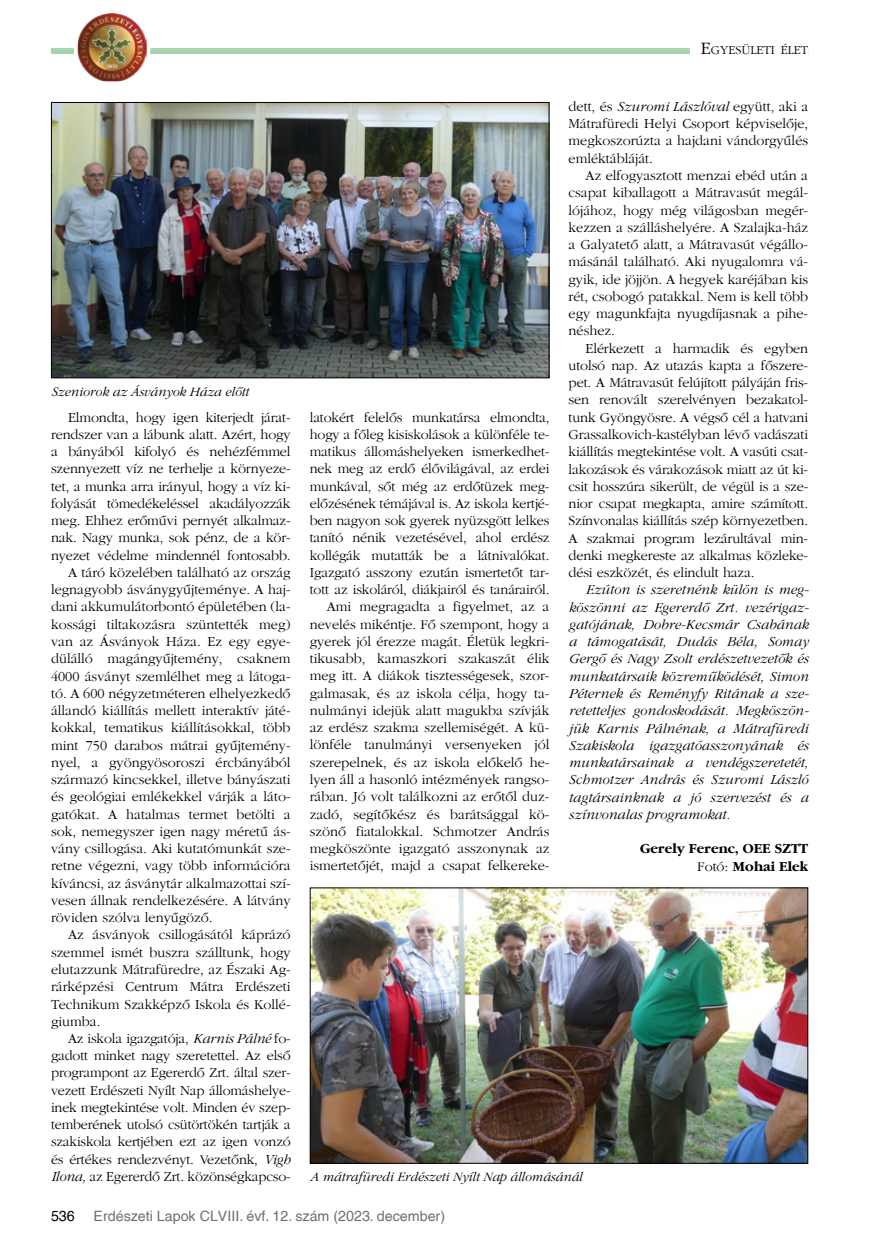
<style>
.page{position:relative;width:872px;height:1255px;background:#fff}
.page>*{position:absolute;margin:0;border:0;box-sizing:border-box;transform-origin:0 0}
.t1{font:14.25px/17.2px "Gatineau";color:#000;text-align:justify}
.t2{font:italic 14.25px/17.2px "Gatineau";letter-spacing:.005em;color:#000;text-align:justify}
.t3{font:14.25px "PFL Helvetica";color:#706f6f}
.t4{font:700 14.25px/17.2px "Gatineau";color:#000;text-align:right}
.t5{font:14.25px "PFL Helvetica";color:#000}
.t6{font:italic 13.5px "Gatineau";color:#000}
.t7{font:12.6px "Gatineau";color:#000}
.s1{font-style:italic}
.s2{font-size:18px}
.s3{font-weight:400}
</style>
<div class="page">
<svg style="left:51px;top:48px;width:23px;height:6px"></svg>
<div style="left:150px;top:48px;width:540px;height:6px;background:#a8d3af"></div>
<img style="left:77px;top:13px;width:70px;height:68px">
<img style="left:312px;top:889px;width:494px;height:272px">
<div style="left:310px;top:887px;width:498px;height:276px;border:1px solid #000"></div>
<img style="left:53px;top:104px;width:494px;height:272px">
<div style="left:51px;top:102px;width:498px;height:276px;border:1px solid #000"></div>
<p class="t6" style="left:51px;top:384px;width:199px">Szeniorok az Ásványok Háza elõtt</p>
<p class="t1" style="left:68px;top:409px;width:224px">Elmondta, hogy igen kiterjedt járat-</p>
<p class="t1" style="left:51px;top:426px;width:241px">rendszer van a lábunk alatt. Azért, hogy</p>
<p class="t1" style="left:51px;top:443px;width:241px">a bányából kifolyó és nehézfémmel</p>
<p class="t1" style="left:51px;top:460px;width:241px">szennyezett víz ne terhelje a környeze-</p>
<p class="t1" style="left:51px;top:478px;width:241px">tet, a munka arra irányul, hogy a víz ki-</p>
<p class="t1" style="left:51px;top:495px;width:241px">folyását tömedékeléssel akadályozzák</p>
<p class="t1" style="left:51px;top:512px;width:241px">meg. Ehhez erõmûvi pernyét alkalmaz-</p>
<p class="t1" style="left:51px;top:529px;width:241px">nak. Nagy munka, sok pénz, de a kör-</p>
<p class="t1" style="left:51px;top:547px;width:239px">nyezet védelme mindennél fontosabb.</p>
<p class="t1" style="left:68px;top:564px;width:224px">A táró közelében található az ország</p>
<p class="t1" style="left:51px;top:581px;width:241px">legnagyobb ásványgyûjteménye. A haj-</p>
<p class="t1" style="left:51px;top:598px;width:241px">dani akkumulátorbontó épületében (la-</p>
<p class="t1" style="left:51px;top:616px;width:241px">kossági tiltakozásra szüntették meg)</p>
<p class="t1" style="left:51px;top:633px;width:241px">van az Ásványok Háza. Ez egy egye-</p>
<p class="t1" style="left:51px;top:650px;width:241px">dülálló magángyûjtemény, csaknem</p>
<p class="t1" style="left:51px;top:667px;width:241px">4000 ásványt szemlélhet meg a látoga-</p>
<p class="t1" style="left:51px;top:685px;width:241px">tó. A 600 négyzetméteren elhelyezkedõ</p>
<p class="t1" style="left:51px;top:702px;width:241px">állandó kiállítás mellett interaktív játé-</p>
<p class="t1" style="left:51px;top:719px;width:241px">kokkal, tematikus kiállításokkal, több</p>
<p class="t1" style="left:51px;top:736px;width:241px">mint 750 darabos mátrai gyûjtemén -</p>
<p class="t1" style="left:51px;top:754px;width:241px">nyel, a gyöngyösoroszi ércbányából</p>
<p class="t1" style="left:51px;top:771px;width:241px">származó kincsekkel, illetve bányászati</p>
<p class="t1" style="left:51px;top:788px;width:241px">és geológiai emlékekkel várják a láto-</p>
<p class="t1" style="left:51px;top:805px;width:241px">gatókat. A hatalmas termet betölti a</p>
<p class="t1" style="left:51px;top:823px;width:241px">sok, nemegyszer igen nagy méretû ás-</p>
<p class="t1" style="left:51px;top:840px;width:241px">vány csillogása. Aki kutatómunkát sze-</p>
<p class="t1" style="left:51px;top:857px;width:241px">retne végezni, vagy több információra</p>
<p class="t1" style="left:51px;top:874px;width:241px">kíváncsi, az ásványtár alkalmazottai szí-</p>
<p class="t1" style="left:51px;top:892px;width:241px">vesen állnak rendelkezésére. A látvány</p>
<p class="t1" style="left:51px;top:909px;width:161px">röviden szólva lenyûgözõ.</p>
<p class="t1" style="left:68px;top:926px;width:224px">Az ásványok csillogásától káprázó</p>
<p class="t1" style="left:51px;top:944px;width:241px">szemmel ismét buszra szálltunk, hogy</p>
<p class="t1" style="left:51px;top:961px;width:241px">elutazzunk Mátrafüredre, az Északi Ag-</p>
<p class="t1" style="left:51px;top:978px;width:241px">rárképzési Centrum Mátra Erdészeti</p>
<p class="t1" style="left:51px;top:995px;width:241px">Technikum Szakképzõ Iskola és Kollé-</p>
<p class="t1" style="left:51px;top:1013px;width:49px">giumba.</p>
<p class="t1" style="left:68px;top:1030px;width:224px">Az iskola igazgatója, <span class="s1">Karnis Pálné</span> fo-</p>
<p class="t1" style="left:51px;top:1047px;width:241px">gadott minket nagy szeretettel. Az elsõ</p>
<p class="t1" style="left:51px;top:1064px;width:241px">programpont az Egererdõ Zrt. által szer-</p>
<p class="t1" style="left:51px;top:1081px;width:241px">vezett Erdészeti Nyílt Nap állomáshelye-</p>
<p class="t1" style="left:51px;top:1099px;width:241px">inek megtekintése volt. Minden év szep-</p>
<p class="t1" style="left:51px;top:1116px;width:241px">temberének utolsó csütörtökén tartják a</p>
<p class="t1" style="left:51px;top:1133px;width:241px">szakiskola kertjében ezt az igen vonzó</p>
<p class="t1" style="left:51px;top:1150px;width:241px">és értékes rendezvényt. Vezetõnk, <span class="s1">Vigh</span></p>
<p class="t1" style="left:51px;top:1168px;width:241px"><span class="s1">Ilona,</span> az Egererdõ Zrt. közönségkapcso-</p>
<p class="t7" style="left:700px;top:44px;width:109px"><span class="s2">E</span>GYESÜLETI ÉLET</p>
<p class="t1" style="left:310px;top:409px;width:241px;text-align:right">latokért felelõs munkatársa elmondta, hogy a fõleg kisiskolások a különféle te&shy;matikus állomáshelyeken ismerkedhet&shy;nek meg az erdõ élõvilágával, az erdei munkával, sõt még az erdõtüzek meg&shy;elõzésének témájával is. Az iskola kertjé&shy;ben nagyon sok gyerek nyüzsgött lelkes tanító nénik vezetésével, ahol erdész kollégák mutatták be a látnivalókat.<br>Igazgató asszony ezután ismertetõt tar&shy;tott az iskoláról, diákjairól és tanárairól.<br>Ami megragadta a figyelmet, az a nevelés mikéntje. Fõ szempont, hogy a gyerek jól érezze magát. Életük legkri&shy;tikusabb, kamaszkori szakaszát élik meg itt. A diákok tisztességesek, szor&shy;galmasak, és az iskola célja, hogy ta&shy;nulmányi idejük alatt magukba szívják az erdész szakma szellemiségét. A kü&shy;lönféle tanulmányi versenyeken jól szerepelnek, és az iskola elõkelõ he&shy;lyen áll a hasonló intézmények rangso&shy;rában. Jó volt találkozni az erõtõl duz&shy;zadó, segítõkész és barátsággal kö&shy;szönõ fiatalokkal. Schmotzer András megköszönte igazgató asszonynak az ismertetõjét, majd a csapat felkereke-</p>
<p class="t1" style="left:568px;top:98px;width:241px">dett, és <span class="s1">Szuromi Lászlóval</span> együtt, aki a Mátrafüredi Helyi Csoport képviselõje, megkoszorúzta a hajdani vándorgyûlés emléktábláját.</p>
<p class="t1" style="left:568px;top:167px;width:241px;text-indent:17px">Az elfogyasztott menzai ebéd után a csapat kiballagott a Mátravasút megál&shy;lójához, hogy még világosban megér&shy;kezzen a szálláshelyére. A Szalajka-ház a Galyatetõ alatt, a Mátravasút végállo&shy;másánál található. Aki nyugalomra vá&shy;gyik, ide jöjjön. A hegyek karéjában kis rét, csobogó patakkal. Nem is kell több egy magunkfajta nyugdíjasnak a pihe&shy;néshez.</p>
<p class="t1" style="left:568px;top:340px;width:241px;text-align:left;text-indent:17px">Elérkezett a harmadik és egyben utolsó nap. Az utazás kapta a fõszere&shy;pet. A Mátravasút felújított pályáján fris&shy;sen renovált szerelvényen bezakatol&shy;tunk Gyöngyösre. A végsõ cél a hatvani Grassalkovich-kastélyban lévõ vadászati kiállítás megtekintése volt. A vasúti csat&shy;lakozások és várakozások miatt az út ki&shy;csit hosszúra sikerült, de végül is a sze&shy;nior csapat megkapta, amire számított.<br>Színvonalas kiállítás szép környezetben.<br>A szakmai program lezárultával min&shy;denki megkereste az alkalmas közleke&shy;dési eszközét, és elindult haza.</p>
<p class="t2" style="left:568px;top:581px;width:242px;text-indent:17px">Ezúton is szeretnénk külön is meg&shy;köszönni az Egererdõ Zrt. vezérigaz&shy;gatójának, Dobre-Kecsmár Csabának a támogatását, Dudás Béla, Somay Gergõ és Nagy Zsolt erdészetvezetõk és munkatársaik közremûködését, Simon Péternek és Reményfy Ritának a sze&shy;retetteljes gondoskodását. Megköszön&shy;jük Karnis Pálnénak, a Mátrafüredi Szakiskola igazgatóasszonyának és munkatársainak a vendégszeretetét, Schmotzer András és Szuromi László tagtársainknak a jó szervezést és a színvonalas programokat.</p>
<p class="t4" style="left:640px;top:840px;width:169px">Gerely Ferenc, OEE SZTT<br><span class="s3">Fotó:</span> Mohai Elek</p>
<p class="t6" style="left:310px;top:1169px;width:274px">A mátrafüredi Erdészeti Nyílt Nap állomásánál</p>
<p class="t5" style="left:51px;top:1207px;width:25px">536</p>
<p class="t3" style="left:94px;top:1207px;width:353px">Erdészeti Lapok CLVIII. évf. 12. szám (2023. december)</p>
</div>
